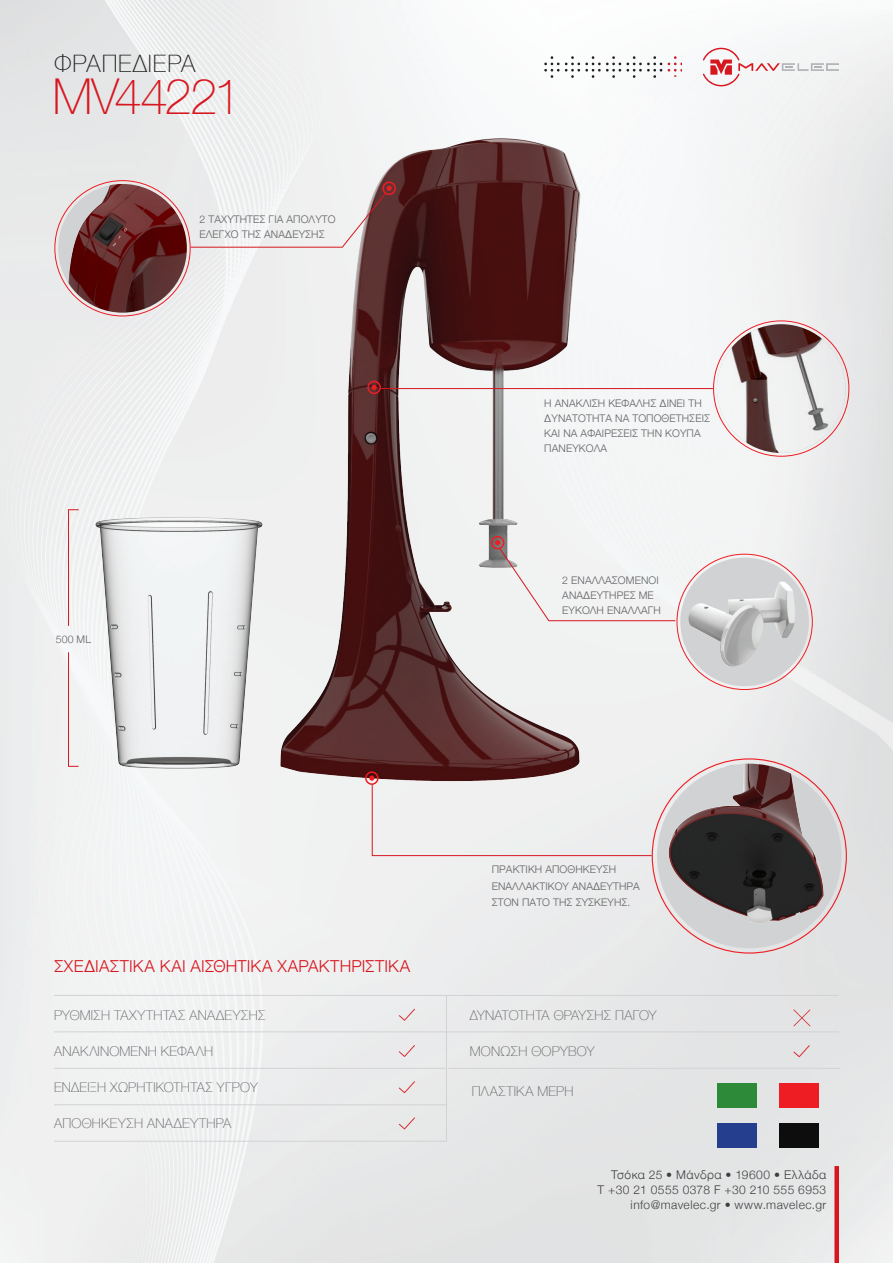
<style>
.page{position:relative;width:893px;height:1263px;background:#fff}
.page>*{position:absolute;margin:0;border:0;box-sizing:border-box;transform-origin:0 0}
.Titles{font:100 49.5px "Helvetica Neue";letter-spacing:-.055em;color:#d7171f}
.t1{font:100 24px "Helvetica Neue";letter-spacing:.04em;color:#231f20}
.t2{font:300 16.5px "Helvetica Neue";letter-spacing:.015em;color:#d7171f}
.t3{font:100 13.5px "Helvetica Neue";letter-spacing:.02em;color:#636366}
.t4{font:100 13.5px "Helvetica Neue";color:#636366}
.t5{font:300 12px/15px "Helvetica Neue";letter-spacing:.04em;color:#3e3e3f;text-align:right}
.t6{font:300 10.5px/15px "Helvetica Neue";letter-spacing:.01em;color:#636366}
</style>
<div class="page">
<img style="left:0;top:0;width:893px;height:1263px">
<img style="left:0;top:97px;width:893px;height:752px">
<div style="left:834px;top:1166px;width:5px;height:97px;background:#d7171f"></div>
<img style="left:82px;top:474px;width:217px;height:332px">
<svg style="left:68px;top:509px;width:11px;height:118px"></svg>
<hr style="left:380px;top:388px;width:333px;height:1px;background:#d7171f">
<div style="left:382px;top:182px;width:14px;height:13px;border:2px solid #ee1d23;border-radius:50%"></div>
<svg style="left:190px;top:186px;width:202px;height:62px"></svg>
<div style="left:491px;top:536px;width:13px;height:13px;border:2px solid #ee1d23;border-radius:50%"></div>
<div style="left:495px;top:540px;width:181px;height:81px;background:#f2f2f3"></div>
<div style="left:365px;top:771px;width:14px;height:14px;border:2px solid #ee1d23;border-radius:50%"></div>
<div style="left:369px;top:775px;width:283px;height:81px;background:#f0f0f0"></div>
<div style="left:367px;top:381px;width:14px;height:13px;border:2px solid #ee1d23;border-radius:50%"></div>
<svg style="left:372px;top:385px;width:5px;height:5px"></svg>
<img style="left:58px;top:184px;width:129px;height:129px;border-radius:64px">
<div style="left:680px;top:557px;width:129px;height:129px;background:#d1d2d4;border-radius:50%"></div>
<img style="left:680px;top:575px;width:129px;height:102px">
<div style="left:657px;top:764px;width:185px;height:184px;background:#d1d2d4;border-radius:50%"></div>
<img style="left:657px;top:764px;width:185px;height:172px">
<img style="left:717px;top:324px;width:128px;height:129px;border-radius:64px">
<svg style="left:68px;top:651px;width:11px;height:116px"></svg>
<hr style="left:54px;top:995px;width:785px;height:1px;background:#d1d2d4">
<hr style="left:54px;top:1031px;width:785px;height:1px;background:#d1d2d4">
<hr style="left:54px;top:1068px;width:393px;height:1px;background:#d1d2d4">
<hr style="left:54px;top:1104px;width:393px;height:1px;background:#d1d2d4">
<hr style="left:54px;top:1141px;width:393px;height:1px;background:#d1d2d4">
<hr style="left:448px;top:1068px;width:392px;height:1px;background:#d1d2d4">
<hr style="left:446px;top:996px;width:1px;height:145px;background:#d1d2d4">
<svg style="left:717px;top:1083px;width:40px;height:25px"></svg>
<svg style="left:717px;top:1123px;width:40px;height:25px"></svg>
<svg style="left:779px;top:1123px;width:40px;height:25px"></svg>
<svg style="left:779px;top:1083px;width:40px;height:25px"></svg>
<svg style="left:703px;top:48px;width:136px;height:38px"></svg>
<svg style="left:544px;top:56px;width:138px;height:22px"></svg>
<svg style="left:399px;top:1009px;width:16px;height:12px"></svg>
<svg style="left:399px;top:1045px;width:16px;height:12px"></svg>
<svg style="left:399px;top:1081px;width:16px;height:12px"></svg>
<svg style="left:399px;top:1117px;width:16px;height:12px"></svg>
<svg style="left:793px;top:1009px;width:17px;height:17px"></svg>
<svg style="left:793px;top:1045px;width:17px;height:12px"></svg>
<p class="t1" style="left:54px;top:45px;width:143px">ΦΡΑΠΕΔΙΕΡΑ</p>
<p class="Titles" style="left:52px;top:59px;width:190px">ΜV44221</p>
<p class="t6" style="left:200px;top:211px;width:137px">2 ΤΑΧΎΤΗΤΕΣ ΓΙΑ ΑΠΌΛΥΤΟ<br>ΈΛΕΓΧΟ ΤΗΣ ΑΝΆΔΕΥΣΗΣ</p>
<p class="t6" style="left:56px;top:631px;width:37px">500 ML</p>
<p class="t6" style="left:544px;top:395px;width:167px">Η ΑΝΆΚΛΙΣΗ ΚΕΦΑΛΉΣ ΔΙΝΕΙ ΤΗ<br>ΔΥΝΑΤΟΤΗΤΑ ΝΑ ΤΟΠΟΘΕΤΉΣΕΙΣ<br>ΚΑΙ ΝΑ ΑΦΑΙΡΈΣΕΙΣ ΤΗΝ ΚΟΎΠΑ<br>ΠΑΝΕΎΚΟΛΑ</p>
<p class="t6" style="left:562px;top:572px;width:100px">2 ΕΝΑΛΛΑΣΟΜΕΝΟΙ<br>ΑΝΑΔΕΥΤΗΡΕΣ ΜΕ<br>ΕΎΚΟΛΗ ΕΝΑΛΛΑΓΗ</p>
<p class="t2" style="left:54px;top:953px;width:358px">ΣΧΕΔΙΑΣΤΙΚΑ ΚΑΙ ΑΙΣΘΗΤΙΚΑ ΧΑΡΑΚΤΗΡΙΣΤΙΚΑ</p>
<p class="t3" style="left:54px;top:1005px;width:213px">ΡΥΘΜΙΣΗ ΤΑΧΥΤΗΤΑΣ ΑΝΑΔΕΥΣΗΣ</p>
<p class="t3" style="left:54px;top:1041px;width:161px">ΑΝΑΚΛΙΝΟΜΕΝΗ ΚΕΦΑΛΗ</p>
<p class="t3" style="left:54px;top:1077px;width:205px">ΕΝΔΕΙΞΗ ΧΩΡΗΤΙΚΟΤΗΤΑΣ ΥΓΡΟΥ</p>
<p class="t3" style="left:54px;top:1113px;width:179px">ΑΠΟΘΗΚΕΥΣΗ ΑΝΑΔΕΥΤΗΡΑ</p>
<p class="t6" style="left:492px;top:861px;width:150px;line-height:16.5px">ΠΡΑΚΤΙΚΉ ΑΠΟΘΉΚΕΥΣΗ<br>ΕΝΑΛΛΑΚΤΙΚΟΎ ΑΝΑΔΕΥΤΉΡΑ<br>ΣΤΟΝ ΠΆΤΟ ΤΗΣ ΣΥΣΚΕΥΉ Σ.</p>
<p class="t4" style="left:470px;top:1005px;width:188px">ΔΥΝΑΤΟΤΗΤΑ ΘΡΑΥΣΗΣ ΠΑΓΟΥ</p>
<p class="t3" style="left:470px;top:1041px;width:126px">ΜΟΝΩΣΗ ΘΟΡΥΒΟΥ</p>
<p class="t3" style="left:472px;top:1081px;width:103px">ΠΛΑΣΤΙΚΑ ΜΕΡΗ</p>
<p class="t5" style="left:597px;top:1166px;width:230px">Τσόκα 25 • Mάνδρα • 19600 • Ελλάδα<br>T +30 21 0555 0378 F +30 210 555 6953 info@mavelec.gr • www.mavelec.gr</p>
</div>
